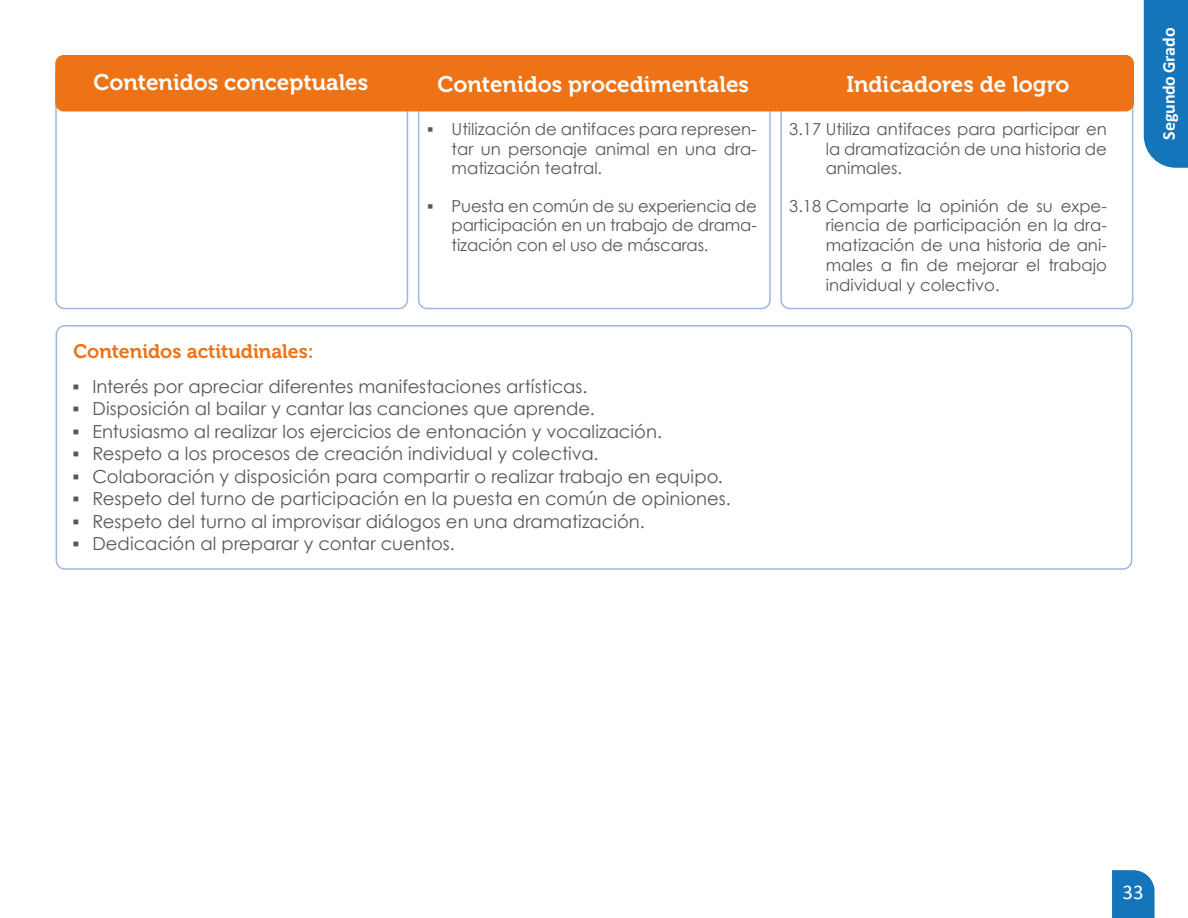
<style>
.page{position:relative;width:1188px;height:918px;background:#fff}
.page>*{position:absolute;margin:0;border:0;box-sizing:border-box;transform-origin:0 0}
.t1{font:22.5px "Museo 700";color:#fff}
.t2{font:21px "Calibri";color:#fff}
.t3{font:19.5px "Museo 700";color:#ee7216}
.t4{font:18px "Century Gothic";letter-spacing:.005em;color:#575756}
.t5{font:700 18px "Calibri";letter-spacing:-.01em;color:#fff}
.t6{font:16.5px/19.8px "Century Gothic";color:#575756;text-align:justify}
.s1{font-family:"Century Schoolbook"}
</style>
<div class="page">
<svg style="left:1112px;top:870px;width:43px;height:48px"></svg>
<div style="left:1144px;top:0;width:44px;height:168px;background:#1475bb"></div>
<div style="left:780px;top:65px;width:353px;height:244px;border:2px solid #9fb6df;border-radius:9px"></div>
<div style="left:418px;top:65px;width:353px;height:244px;border:2px solid #9fb6df;border-radius:9px"></div>
<div style="left:55px;top:65px;width:353px;height:244px;border:2px solid #9fb6df;border-radius:9px"></div>
<div style="left:55px;top:55px;width:1079px;height:56px;background:#ee7216;border-radius:9px"></div>
<div style="left:56px;top:325px;width:1076px;height:245px;border:2px solid #9fb6df;border-radius:9px"></div>
<p class="t1" style="left:93px;top:70px;width:276px">Contenidos conceptuales</p>
<p class="t1" style="left:437px;top:71px;width:313px">Contenidos procedimentales</p>
<p class="t1" style="left:846px;top:71px;width:225px">Indicadores de logro</p>
<p class="t6" style="left:428px;top:119px;width:331px"><span class="s1">▪</span> Utilización de antifaces para represen-</p>
<p class="t6" style="left:452px;top:138px;width:307px">tar un personaje animal en una dra&shy;matización teatral.</p>
<p class="t6" style="left:826px;top:119px;width:283px;text-indent:-37px">3.17 Utiliza antifaces para participar en la dramatización de una historia de animales.</p>
<p class="t6" style="left:452px;top:196px;width:307px;text-indent:-24px"><span class="s1">▪</span> Puesta en común de su experiencia de participación en un trabajo de drama&shy;tización con el uso de máscaras.</p>
<p class="t6" style="left:826px;top:196px;width:283px;text-indent:-37px">3.18 Comparte la opinión de su expe&shy;riencia de participación en la dra&shy;matización de una historia de ani&shy;males a fin de mejorar el trabajo individual y colectivo.</p>
<p class="t3" style="left:73px;top:341px;width:242px">Contenidos actitudinales:</p>
<p class="t4" style="left:73px;top:374px;width:516px"><span class="s1">▪</span> Interés por apreciar diferentes manifestaciones artísticas.</p>
<p class="t4" style="left:73px;top:396px;width:523px"><span class="s1">▪</span> Disposición al bailar y cantar las canciones que aprende.</p>
<p class="t4" style="left:73px;top:419px;width:591px"><span class="s1">▪</span> Entusiasmo al realizar los ejercicios de entonación y vocalización.</p>
<p class="t4" style="left:73px;top:441px;width:527px"><span class="s1">▪</span> Respeto a los procesos de creación individual y colectiva.</p>
<p class="t4" style="left:73px;top:464px;width:652px"><span class="s1">▪</span> Colaboración y disposición para compartir o realizar trabajo en equipo.</p>
<p class="t4" style="left:73px;top:486px;width:659px"><span class="s1">▪</span> Respeto del turno de participación en la puesta en común de opiniones.</p>
<p class="t4" style="left:73px;top:509px;width:574px"><span class="s1">▪</span> Respeto del turno al improvisar diálogos en una dramatización.</p>
<p class="t4" style="left:73px;top:531px;width:384px"><span class="s1">▪</span> Dedicación al preparar y contar cuentos.</p>
<p class="t5" style="left:1156px;top:140px;width:113px;rotate:-90deg">Segundo Grado</p>
<p class="t2" style="left:1123px;top:878px;width:23px">33</p>
</div>
